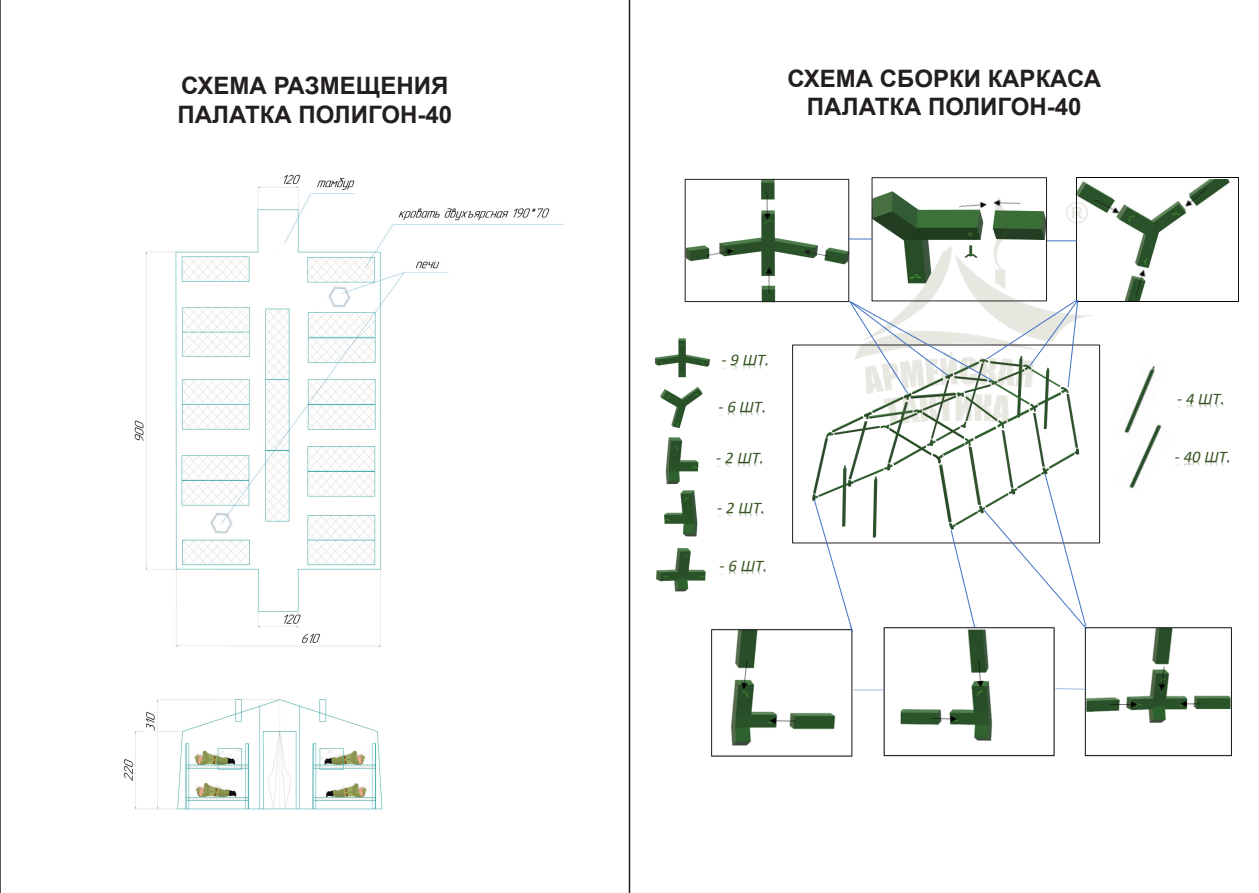
<style>
.page{position:relative;width:1259px;height:893px;background:#fff}
.page>*{position:absolute;margin:0;border:0;box-sizing:border-box;transform-origin:0 0}
.t1{font:700 24px "Arial";color:#231f20}
.t2{font:italic 16.2px "Calibri";letter-spacing:-.005em;color:#385623}
.t3{font:700 16.2px "Calibri";color:#231f20}
</style>
<div class="page">
<img style="left:124px;top:174px;width:440px;height:636px">
<hr style="left:0;top:0;width:1px;height:893px;background:#231f20">
<hr style="left:629px;top:0;width:1px;height:893px;background:#231f20">
<img style="left:684px;top:178px;width:171px;height:125px">
<img style="left:1076px;top:178px;width:162px;height:124px">
<img style="left:705px;top:241px;width:35px;height:24px">
<img style="left:755px;top:192px;width:20px;height:34px">
<img style="left:760px;top:260px;width:20px;height:34px">
<img style="left:655px;top:338px;width:55px;height:40px">
<img style="left:660px;top:386px;width:43px;height:43px">
<img style="left:1128px;top:365px;width:28px;height:56px">
<img style="left:1124px;top:421px;width:38px;height:68px">
<img style="left:664px;top:490px;width:34px;height:47px">
<img style="left:665px;top:437px;width:34px;height:48px">
<img style="left:656px;top:548px;width:50px;height:44px">
<img style="left:806px;top:419px;width:282px;height:125px">
<img style="left:855px;top:197px;width:238px;height:228px">
<img style="left:711px;top:626px;width:521px;height:131px">
<div style="left:685px;top:179px;width:164px;height:123px;border:1px solid #231f20"></div>
<svg style="left:803px;top:249px;width:26px;height:7px"></svg>
<img style="left:993px;top:197px;width:28px;height:14px">
<img style="left:958px;top:197px;width:35px;height:20px">
<img style="left:1176px;top:181px;width:31px;height:34px">
<img style="left:1091px;top:197px;width:35px;height:23px">
<img style="left:1134px;top:263px;width:15px;height:33px">
<svg style="left:848px;top:239px;width:24px;height:1px"></svg>
<svg style="left:1047px;top:241px;width:29px;height:1px"></svg>
<svg style="left:849px;top:299px;width:229px;height:95px"></svg>
<img style="left:718px;top:412px;width:47px;height:4px">
<img style="left:1177px;top:404px;width:47px;height:4px">
<img style="left:1175px;top:461px;width:55px;height:5px">
<img style="left:716px;top:463px;width:46px;height:5px">
<img style="left:718px;top:512px;width:46px;height:5px">
<img style="left:721px;top:365px;width:47px;height:4px">
<img style="left:719px;top:570px;width:47px;height:5px">
<svg style="left:813px;top:499px;width:40px;height:133px"></svg>
<svg style="left:950px;top:529px;width:25px;height:99px"></svg>
<svg style="left:983px;top:473px;width:103px;height:155px"></svg>
<p class="t1" style="left:181px;top:68px;width:268px">СХЕМА РАЗМЕЩЕНИЯ</p>
<p class="t1" style="left:177px;top:97px;width:276px">ПАЛАТКА ПОЛИГОН-40</p>
<p class="t1" style="left:787px;top:61px;width:315px">СХЕМА СБОРКИ КАРКАСА</p>
<p class="t1" style="left:807px;top:90px;width:276px">ПАЛАТКА ПОЛИГОН-40</p>
<p class="t3" style="left:878px;top:94px;width:184px">СХЕМА СБОРКИ КАРКАСА</p>
<p class="t2" style="left:721px;top:348px;width:49px">- 9 ШТ.</p>
<p class="t2" style="left:718px;top:395px;width:49px">- 6 ШТ.</p>
<p class="t2" style="left:1177px;top:387px;width:49px">- 4 ШТ.</p>
<p class="t2" style="left:716px;top:447px;width:49px">- 2 ШТ.</p>
<p class="t2" style="left:1175px;top:445px;width:58px">- 40 ШТ.</p>
<p class="t2" style="left:717px;top:496px;width:49px">- 2 ШТ.</p>
<p class="t2" style="left:719px;top:554px;width:49px">- 6 ШТ.</p>
</div>
